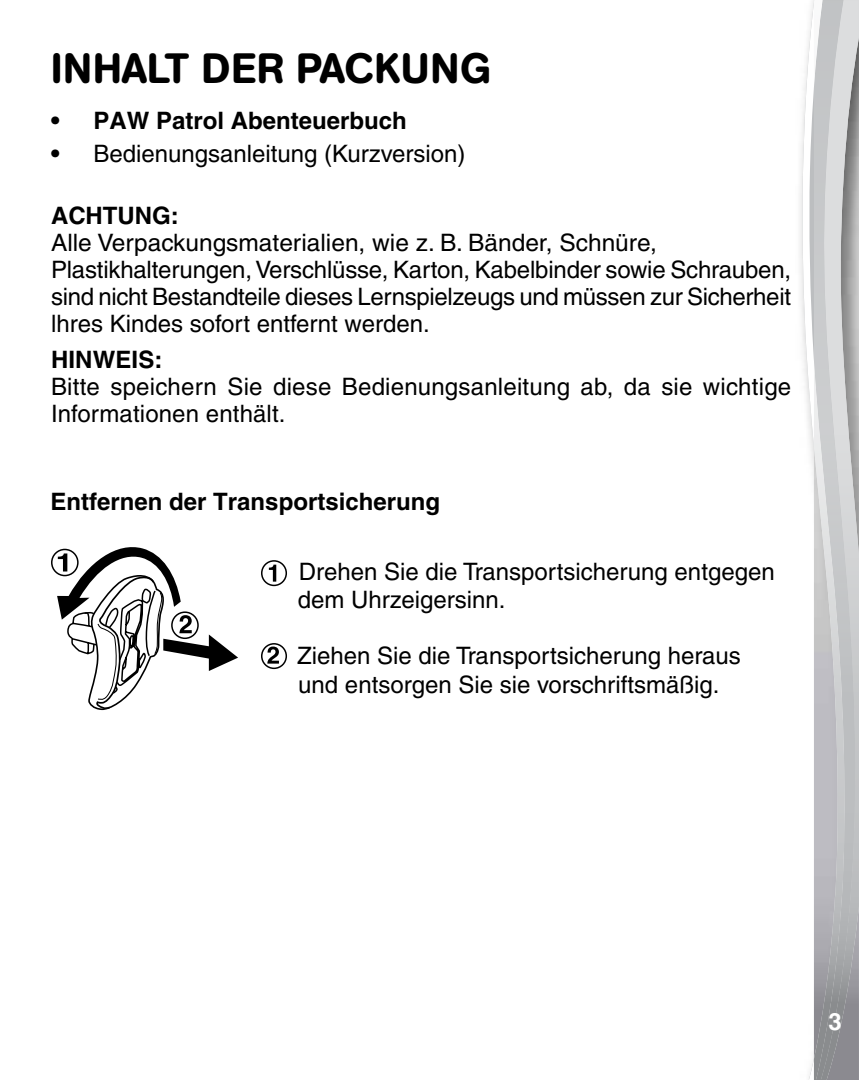
<style>
.page{position:relative;width:859px;height:1080px;background:#fff}
.page>*{position:absolute;margin:0;border:0;box-sizing:border-box;transform-origin:0 0}
.t1{font:500 42px "AG Book Rounded";letter-spacing:.02em;color:#000}
.t2{font:500 24px/27px "Helvetica";color:#000}
.t3{font:700 24px "Helvetica";color:#000}
.t4{font:700 24px "Helvetica";color:#fff}
.s1{font-weight:700}
</style>
<div class="page">
<svg style="left:802px;top:0;width:12px;height:1080px"></svg>
<img style="left:847px;top:906px;width:12px;height:174px">
<svg style="left:847px;top:0;width:12px;height:906px;background:#b6b7b8"></svg>
<img style="left:814px;top:0;width:33px;height:1080px">
<div style="left:261px;top:560px;width:26px;height:26px;border:2px solid #000;border-radius:50%"></div>
<svg style="left:269px;top:565px;width:7px;height:17px"></svg>
<svg style="left:267px;top:647px;width:12px;height:17px"></svg>
<div style="left:261px;top:643px;width:26px;height:26px;border:2px solid #000;border-radius:50%"></div>
<div style="left:51px;top:549px;width:28px;height:27px;border:2px solid #000;border-radius:50%"></div>
<svg style="left:57px;top:547px;width:181px;height:164px"></svg>
<div style="left:171px;top:611px;width:28px;height:28px;border:2px solid #000;border-radius:50%"></div>
<h1 class="t1" style="left:51px;top:44px;width:441px">INHALT DER PACKUNG</h1>
<p class="t3" style="left:51px;top:105px;width:357px">• PAW Patrol Abenteuerbuch</p>
<p class="t2" style="left:51px;top:140px;width:416px"><span class="s1">•</span> Bedienungsanleitung (Kurzversion)</p>
<p class="t3" style="left:51px;top:201px;width:129px">ACHTUNG:</p>
<p class="t2" style="left:51px;top:229px;width:742px">Alle Verpackungsmaterialien, wie z. B. Bänder, Schnüre, Plastikhalterungen, Verschlüsse, Karton, Kabelbinder sowie Schrauben, sind nicht Bestandteile dieses Lernspielzeugs und müssen zur Sicherheit lhres Kindes sofort entfernt werden.</p>
<p class="t3" style="left:51px;top:345px;width:113px">HINWEIS:</p>
<p class="t2" style="left:51px;top:373px;width:742px">Bitte speichern Sie diese Bedienungsanleitung ab, da sie wichtige<br>Informationen enthält.</p>
<p class="t3" style="left:51px;top:487px;width:391px">Entfernen der Transportsicherung</p>
<p class="t2" style="left:298px;top:557px;width:478px;line-height:28.8px">Drehen Sie die Transportsicherung entgegen dem Uhrzeigersinn.</p>
<p class="t2" style="left:297px;top:641px;width:445px;line-height:28.8px">Ziehen Sie die Transportsicherung heraus und entsorgen Sie sie vorschriftsmäßig.</p>
<p class="t4" style="left:828px;top:1007px;width:15px">3</p>
</div>
